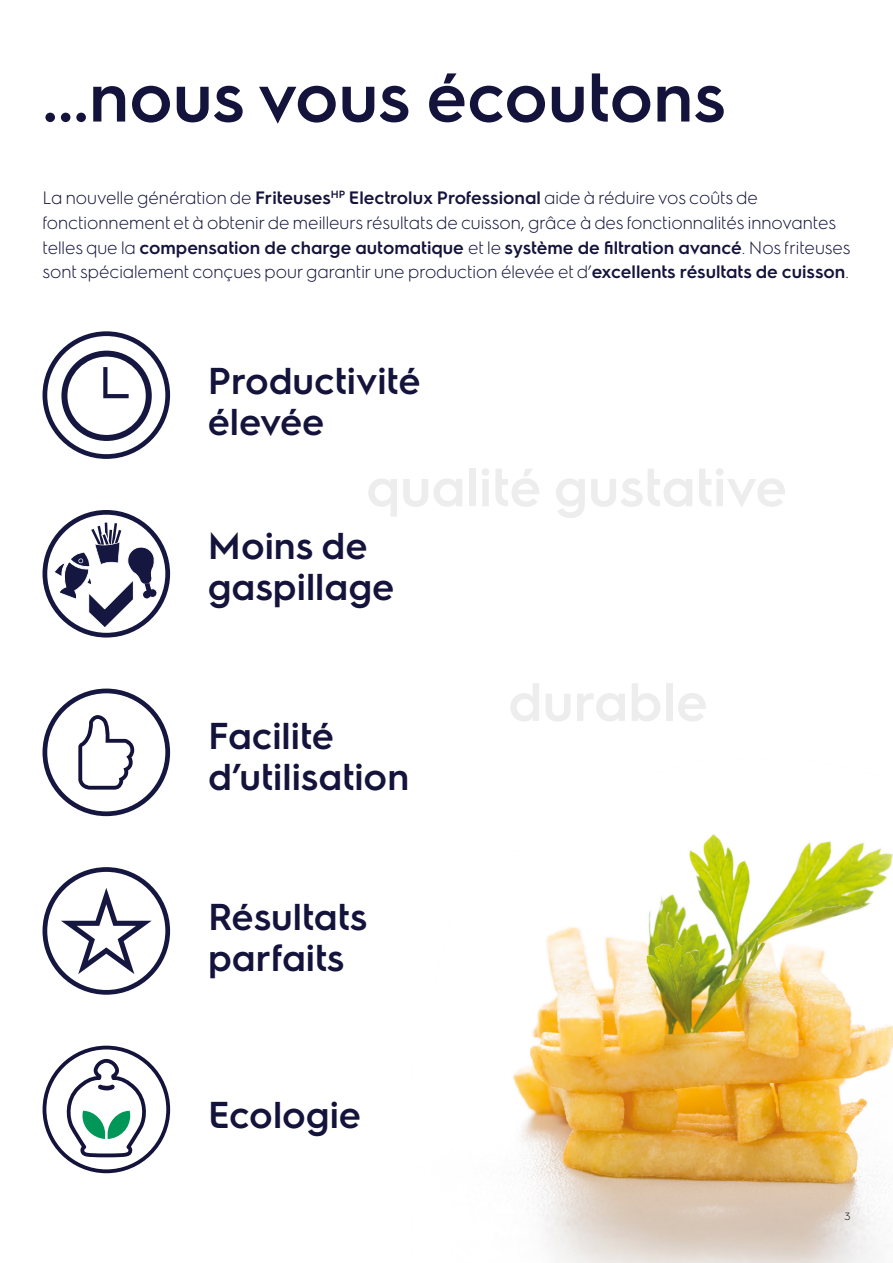
<style>
.page{position:relative;width:893px;height:1263px;background:#fff}
.page>*{position:absolute;margin:0;border:0;box-sizing:border-box;transform-origin:0 0}
.t1{font:600 69px "Electrolux Sans";color:#14133b}
.t2{font:600 37.5px/41.2px "Electrolux Sans";color:#14133b}
.t3{font:300 18px/24.8px "Electrolux Sans";color:#14133b}
.t4{font:300 10.5px "Electrolux Sans";color:#000}
.s1{font-weight:600}
</style>
<div class="page">
<img style="left:170px;top:753px;width:723px;height:510px">
<svg style="left:43px;top:689px;width:127px;height:127px"></svg>
<svg style="left:43px;top:510px;width:127px;height:127px"></svg>
<svg style="left:43px;top:331px;width:127px;height:128px"></svg>
<svg style="left:43px;top:867px;width:127px;height:128px"></svg>
<svg style="left:43px;top:1046px;width:127px;height:127px"></svg>
<h1 class="t1" style="left:43px;top:49px;width:685px">...nous vous écoutons</h1>
<p class="t3" style="left:43px;top:184px;width:809px">La nouvelle génération de <span class="s1">Friteuses</span><sup>HP</sup> <span class="s1">Electrolux Professional</span> aide à réduire vos coûts de fonctionnement et à obtenir de meilleurs résultats de cuisson, grâce à des fonctionnalités innovantes telles que la <span class="s1">compensation de charge automatique</span> et le <span class="s1">système de filtration avancé</span>. Nos friteuses sont spécialement conçues pour garantir une production élevée et d’<span class="s1">excellents résultats de cuisson</span>.</p>
<h2 class="t2" style="left:208px;top:358px;width:214px">Productivité élevée</h2>
<h2 class="t2" style="left:208px;top:523px;width:188px">Moins de gaspillage</h2>
<h2 class="t2" style="left:208px;top:712px;width:203px">Facilité d’utilisation</h2>
<h2 class="t2" style="left:208px;top:894px;width:161px">Résultats parfaits</h2>
<h2 class="t2" style="left:208px;top:1092px;width:155px">Ecologie</h2>
<p class="t4" style="left:845px;top:1210px;width:8px">3</p>
</div>
